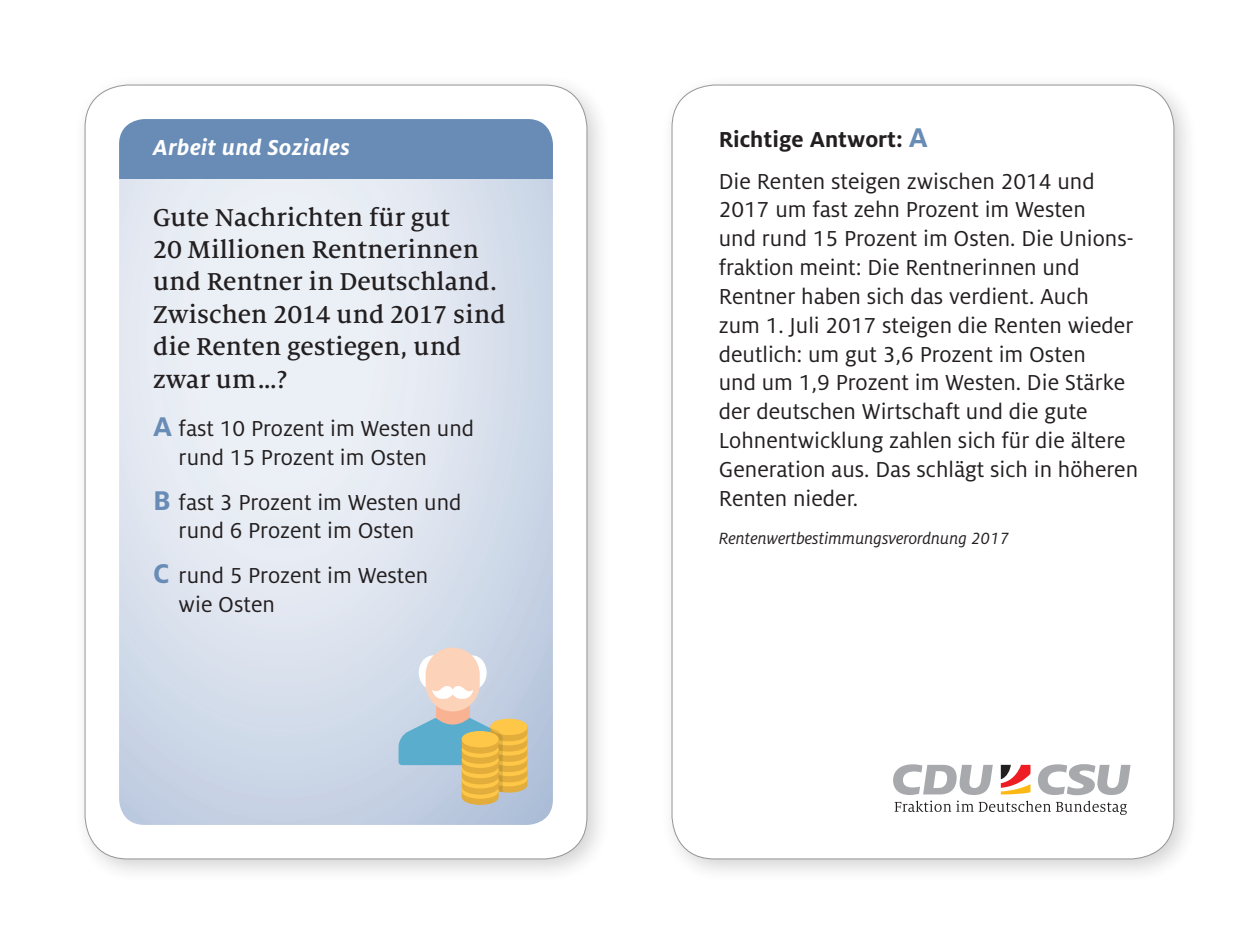
<style>
.page{position:relative;width:1259px;height:944px;background:#fff}
.page>*{position:absolute;margin:0;border:0;box-sizing:border-box;transform-origin:0 0}
.t1{font:500 27px/32.4px "Milo Serif Pro";color:#231f20}
.t2{font:24px/28.8px "Milo Pro";color:#231f20}
.t3{font:italic 700 24px "Milo Pro";letter-spacing:.02em;color:#fff}
.t4{font:italic 18px "Milo Pro";color:#231f20}
.s1{font-weight:700;font-size:30px;color:#688cb6}
.s2{font-weight:700}
</style>
<div class="page">
<div style="left:73px;top:73px;width:539px;height:811px;background:#231f20;opacity:.2"></div>
<div style="left:85px;top:85px;width:502px;height:774px;background:#fff;border-radius:43px"></div>
<svg style="left:119px;top:179px;width:434px;height:646px;background:#dbe3ee"></svg>
<div style="left:119px;top:119px;width:434px;height:60px;background:#688cb6"></div>
<div style="left:419px;top:655px;width:28px;height:35px;background:#fff;border-radius:50%"></div>
<div style="left:458px;top:655px;width:28px;height:35px;background:#fff;border-radius:50%"></div>
<div style="left:436px;top:694px;width:33px;height:39px;background:#f9b392"></div>
<svg style="left:398px;top:718px;width:129px;height:87px;background:#b8bb9a"></svg>
<div style="left:462px;top:731px;width:37px;height:16px;background:#fec747;border-radius:50%"></div>
<div style="left:425px;top:647px;width:55px;height:64px;background:#fcd2b8;border-radius:27px"></div>
<svg style="left:432px;top:686px;width:41px;height:13px"></svg>
<div style="left:659px;top:73px;width:539px;height:811px;background:#231f20;opacity:.2"></div>
<div style="left:672px;top:85px;width:502px;height:774px;background:#fff;border-radius:43px"></div>
<svg style="left:894px;top:801px;width:232px;height:14px"></svg>
<svg style="left:1001px;top:765px;width:29px;height:29px"></svg>
<svg style="left:893px;top:764px;width:99px;height:31px"></svg>
<svg style="left:1038px;top:764px;width:92px;height:31px"></svg>
<p class="t3" style="left:153px;top:134px;width:198px">Arbeit und Soziales</p>
<p class="t1" style="left:153px;top:201px;width:354px">Gute Nachrichten für gut<br>20 Millionen Rentnerinnen und Rentner in Deutschland.<br>Zwischen 2014 und 2017 sind die Renten gestiegen, und zwar um…?</p>
<p class="t2" style="left:179px;top:415px;width:297px;text-indent:-26px"><span class="s1">A</span> fast 10 Prozent im Westen und rund 15 Prozent im Osten</p>
<p class="t2" style="left:179px;top:488px;width:284px;text-indent:-26px"><span class="s1">B</span> fast 3 Prozent im Westen und rund 6 Prozent im Osten</p>
<p class="t2" style="left:179px;top:561px;width:251px;text-indent:-26px"><span class="s1">C</span> rund 5 Prozent im Westen wie Osten</p>
<p class="t2" style="left:719px;top:119px;width:377px;line-height:41.7px"><span class="s2">Richtige Antwort:</span> <span class="s1">A<br></span>Die Renten steigen zwischen 2014 und</p>
<p class="t2" style="left:719px;top:196px;width:421px">2017 um fast zehn Prozent im Westen<br>und rund 15 Prozent im Osten. Die Unions&shy;fraktion meint: Die Rentnerinnen und Rentner haben sich das verdient. Auch<br>zum 1. Juli 2017 steigen die Renten wieder deutlich: um gut 3,6 Prozent im Osten<br>und um 1,9 Prozent im Westen. Die Stärke der deutschen Wirtschaft und die gute Lohn entwicklung zahlen sich für die ältere Generation aus. Das schlägt sich in höheren Renten nieder.</p>
<p class="t4" style="left:719px;top:529px;width:292px">Rentenwertbestimmungsverordnung 2017</p>
</div>
